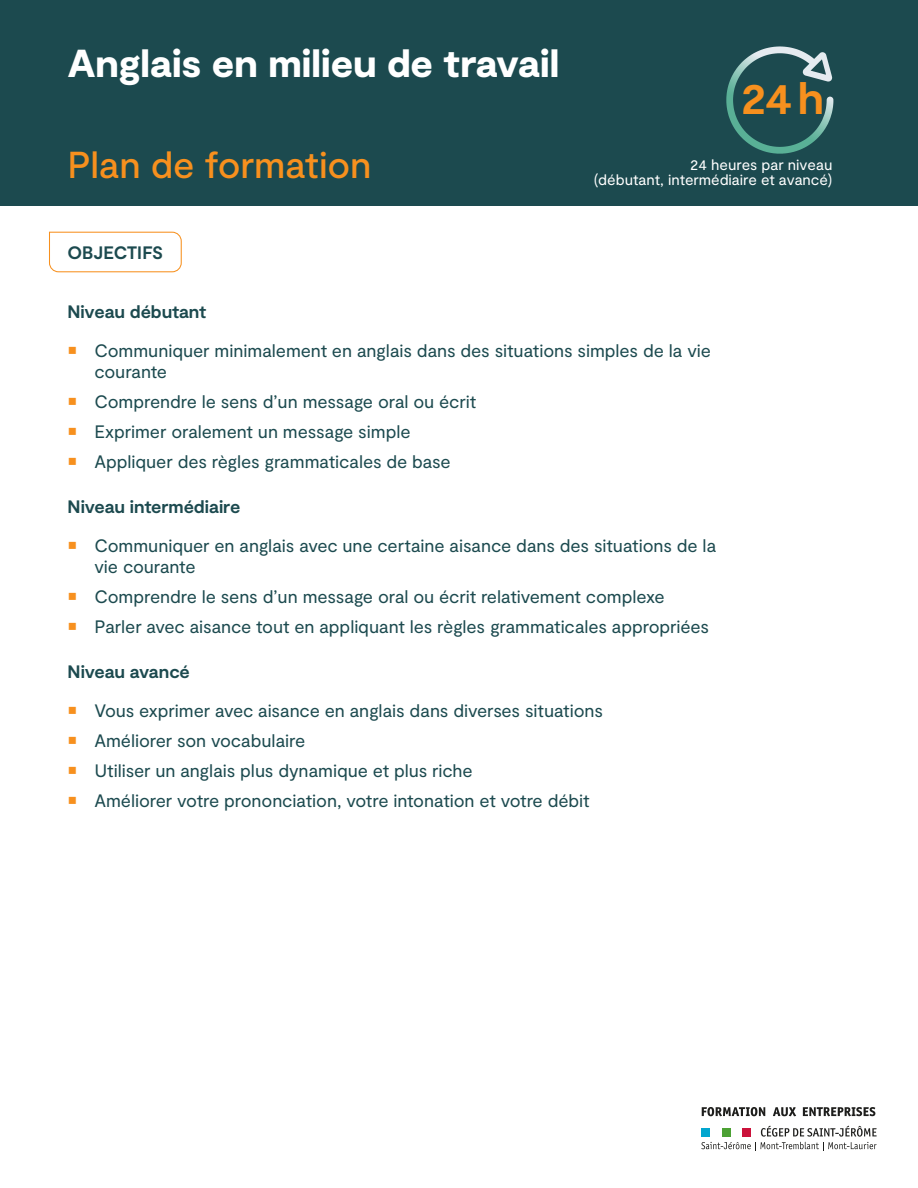
<style>
.page{position:relative;width:918px;height:1188px;background:#fff}
.page>*{position:absolute;margin:0;border:0;box-sizing:border-box;transform-origin:0 0}
.t1{font:700 45px "Moderat";color:#f7901e}
.t2{font:900 39px "Moderat";letter-spacing:-.005em;color:#fff}
.t3{font:500 37.5px "Moderat";letter-spacing:-.005em;color:#f7901e}
.t4{font:18px/30px "Moderat";letter-spacing:-.005em;color:#1c4a4f}
.t5{font:700 18px "Moderat";letter-spacing:-.01em;color:#1c4a4f}
.t6{font:15px/15px "Moderat";color:#fff;text-align:right}
</style>
<div class="page">
<div style="left:0;top:0;width:918px;height:206px;background:#1c4a4f"></div>
<svg style="left:726px;top:46px;width:53px;height:82px"></svg>
<svg style="left:702px;top:1107px;width:63px;height:9px"></svg>
<svg style="left:773px;top:1107px;width:23px;height:9px"></svg>
<svg style="left:803px;top:1107px;width:72px;height:9px"></svg>
<svg style="left:701px;top:1126px;width:176px;height:25px"></svg>
<div style="left:743px;top:1128px;width:8px;height:8px;background:#cb123b"></div>
<div style="left:722px;top:1128px;width:8px;height:8px;background:#4ca134"></div>
<div style="left:701px;top:1128px;width:8px;height:8px;background:#02a6cf"></div>
<svg style="left:49px;top:231px;width:133px;height:42px"></svg>
<h2 class="t2" style="left:68px;top:41px;width:493px">Anglais en milieu de travail</h2>
<h3 class="t3" style="left:68px;top:144px;width:306px">Plan de formation</h3>
<p class="t5" style="left:68px;top:242px;width:97px">OBJECTIFS</p>
<h1 class="t1" style="left:741px;top:72px;width:85px">24h</h1>
<p class="t6" style="left:594px;top:158px;width:240px">24 heures par niveau<br>(débutant, intermédiaire et avancé)</p>
<p class="t5" style="left:68px;top:301px;width:140px">Niveau débutant</p>
<p class="t4" style="left:94px;top:340px;width:618px;line-height:21px">Communiquer minimalement en anglais dans des situations simples de la vie courante</p>
<p class="t4" style="left:94px;top:387px;width:383px">Comprendre le sens d’un message oral ou écrit<br>Exprimer oralement un message simple<br>Appliquer des règles grammaticales de base</p>
<p class="t5" style="left:68px;top:496px;width:174px">Niveau intermédiaire</p>
<p class="t4" style="left:94px;top:535px;width:623px;line-height:21px">Communiquer en anglais avec une certaine aisance dans des situations de la vie courante</p>
<p class="t4" style="left:94px;top:582px;width:616px">Comprendre le sens d’un message oral ou écrit relativement complexe<br>Parler avec aisance tout en appliquant les règles grammaticales appropriées</p>
<p class="t5" style="left:68px;top:661px;width:124px">Niveau avancé</p>
<p class="t4" style="left:94px;top:696px;width:510px">Vous exprimer avec aisance en anglais dans diverses situations Améliorer son vocabulaire<br>Utiliser un anglais plus dynamique et plus riche<br>Améliorer votre prononciation, votre intonation et votre débit</p>
</div>
